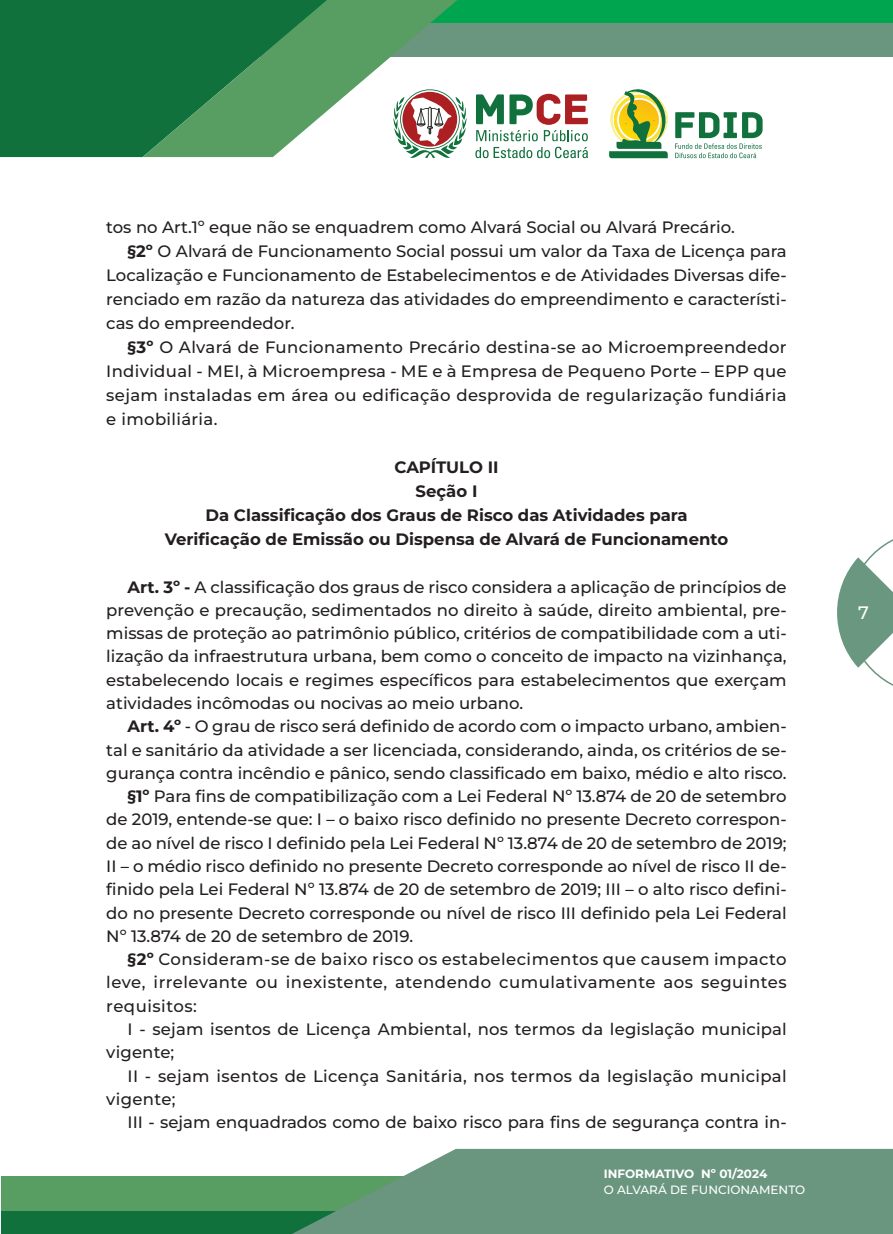
<style>
.page{position:relative;width:893px;height:1234px;background:#fff}
.page>*{position:absolute;margin:0;border:0;box-sizing:border-box;transform-origin:0 0}
.t1{font:500 18px "Montserrat";color:#fff}
.TEXTO_MONTSERRART_10_X_16{font:500 16.5px/23.2px "Montserrat";color:#231f20;text-align:justify}
.TEXTO_MONTSERRART_10_X_16-2{font:700 16.5px "Montserrat";color:#231f20}
.TEXTO_MONTSERRART_10_X_16-3{font:500 16.5px/23.2px "Montserrat";letter-spacing:.02em;color:#231f20}
.t2{font:500 12px "Montserrat";color:#fff}
.t3{font:700 12px "Montserrat";color:#fff}
.s1{font-weight:700}
</style>
<div class="page">
<div style="left:1px;top:1176px;width:892px;height:57px;background:#589d62"></div>
<div style="left:1px;top:1211px;width:892px;height:22px;background:#10713c"></div>
<svg style="left:294px;top:1148px;width:599px;height:85px;background:#749e88"></svg>
<svg style="left:837px;top:539px;width:56px;height:147px"></svg>
<svg style="left:410px;top:100px;width:57px;height:58px"></svg>
<svg style="left:476px;top:94px;width:112px;height:47px"></svg>
<svg style="left:475px;top:147px;width:113px;height:11px"></svg>
<svg style="left:609px;top:89px;width:154px;height:69px"></svg>
<div style="left:0;top:0;width:893px;height:56px;background:#6a9680"></div>
<div style="left:0;top:0;width:893px;height:22px;background:#00a54f"></div>
<div style="left:0;top:0;width:143px;height:157px;background:#10713c"></div>
<svg style="left:143px;top:0;width:316px;height:157px"></svg>
<p class="TEXTO_MONTSERRART_10_X_16" style="left:106px;top:215px;width:630px">tos no Art.1º eque não se enquadrem como Alvará Social ou Alvará Precário.</p>
<p class="TEXTO_MONTSERRART_10_X_16" style="left:106px;top:239px;width:682px;line-height:24px;text-indent:21px"><span class="s1">§2º</span> O Alvará de Funcionamento Social possui um valor da Taxa de Licença para Localização e Funcionamento de Estabelecimentos e de Atividades Diversas dife&shy;renciado em razão da natureza das atividades do empreendimento e característi&shy;cas do empreendedor.</p>
<p class="TEXTO_MONTSERRART_10_X_16" style="left:106px;top:335px;width:682px;line-height:24px;text-indent:21px"><span class="s1">§3º</span> O Alvará de Funcionamento Precário destina-se ao Microempreendedor Individual - MEI, à Microempresa - ME e à Empresa de Pequeno Porte – EPP que sejam instaladas em área ou edificação desprovida de regularização fundiária e imobiliária.</p>
<p class="TEXTO_MONTSERRART_10_X_16-2" style="left:394px;top:456px;width:106px">CAPÍTULO II</p>
<p class="TEXTO_MONTSERRART_10_X_16-2" style="left:416px;top:480px;width:63px">Seção I</p>
<p class="TEXTO_MONTSERRART_10_X_16-2" style="left:205px;top:504px;width:483px">Da Classificação dos Graus de Risco das Atividades para</p>
<p class="TEXTO_MONTSERRART_10_X_16-2" style="left:165px;top:528px;width:565px">Verificação de Emissão ou Dispensa de Alvará de Funcionamento</p>
<p class="TEXTO_MONTSERRART_10_X_16" style="left:106px;top:574px;width:682px;text-indent:21px"><span class="s1">Art. 3º -</span> A classificação dos graus de risco considera a aplicação de princípios de prevenção e precaução, sedimentados no direito à saúde, direito ambiental, pre&shy;missas de proteção ao patrimônio público, critérios de compatibilidade com a uti&shy;lização da infraestrutura urbana, bem como o conceito de impacto na vizinhança, estabelecendo locais e regimes específicos para estabelecimentos que exerçam atividades incômodas ou nocivas ao meio urbano.</p>
<p class="TEXTO_MONTSERRART_10_X_16" style="left:106px;top:714px;width:682px;text-indent:21px"><span class="s1">Art. 4º</span> - O grau de risco será definido de acordo com o impacto urbano, ambien&shy;tal e sanitário da atividade a ser licenciada, considerando, ainda, os critérios de se&shy;gurança contra incêndio e pânico, sendo classificado em baixo, médio e alto risco.</p>
<p class="TEXTO_MONTSERRART_10_X_16" style="left:106px;top:784px;width:682px;text-indent:21px"><span class="s1">§1º</span> Para fins de compatibilização com a Lei Federal Nº 13.874 de 20 de setembro de 2019, entende-se que: I – o baixo risco definido no presente Decreto correspon&shy;de ao nível de risco I definido pela Lei Federal Nº 13.874 de 20 de setembro de 2019; II – o médio risco definido no presente Decreto corresponde ao nível de risco II de&shy;finido pela Lei Federal Nº 13.874 de 20 de setembro de 2019; III – o alto risco defini&shy;do no presente Decreto corresponde ou nível de risco III definido pela Lei Federal Nº 13.874 de 20 de setembro de 2019.</p>
<p class="TEXTO_MONTSERRART_10_X_16" style="left:106px;top:947px;width:682px;text-indent:21px"><span class="s1">§2º</span> Consideram-se de baixo risco os estabelecimentos que causem impacto leve, irrelevante ou inexistente, atendendo cumulativamente aos seguintes requisitos:</p>
<p class="TEXTO_MONTSERRART_10_X_16" style="left:106px;top:1016px;width:682px;text-indent:21px">I - sejam isentos de Licença Ambiental, nos termos da legislação municipal vigente;</p>
<p class="TEXTO_MONTSERRART_10_X_16-3" style="left:106px;top:1063px;width:682px;text-indent:21px">II - sejam isentos de Licença Sanitária, nos termos da legislação municipal vigente;</p>
<p class="TEXTO_MONTSERRART_10_X_16" style="left:128px;top:1109px;width:661px">III - sejam enquadrados como de baixo risco para fins de segurança contra in-</p>
<p class="t3" style="left:604px;top:1164px;width:165px">INFORMATIVO Nº 01/2024</p>
<p class="t2" style="left:604px;top:1181px;width:203px">O ALVARÁ DE FUNCIONAMENTO</p>
<p class="t1" style="left:858px;top:600px;width:12px">7</p>
</div>
